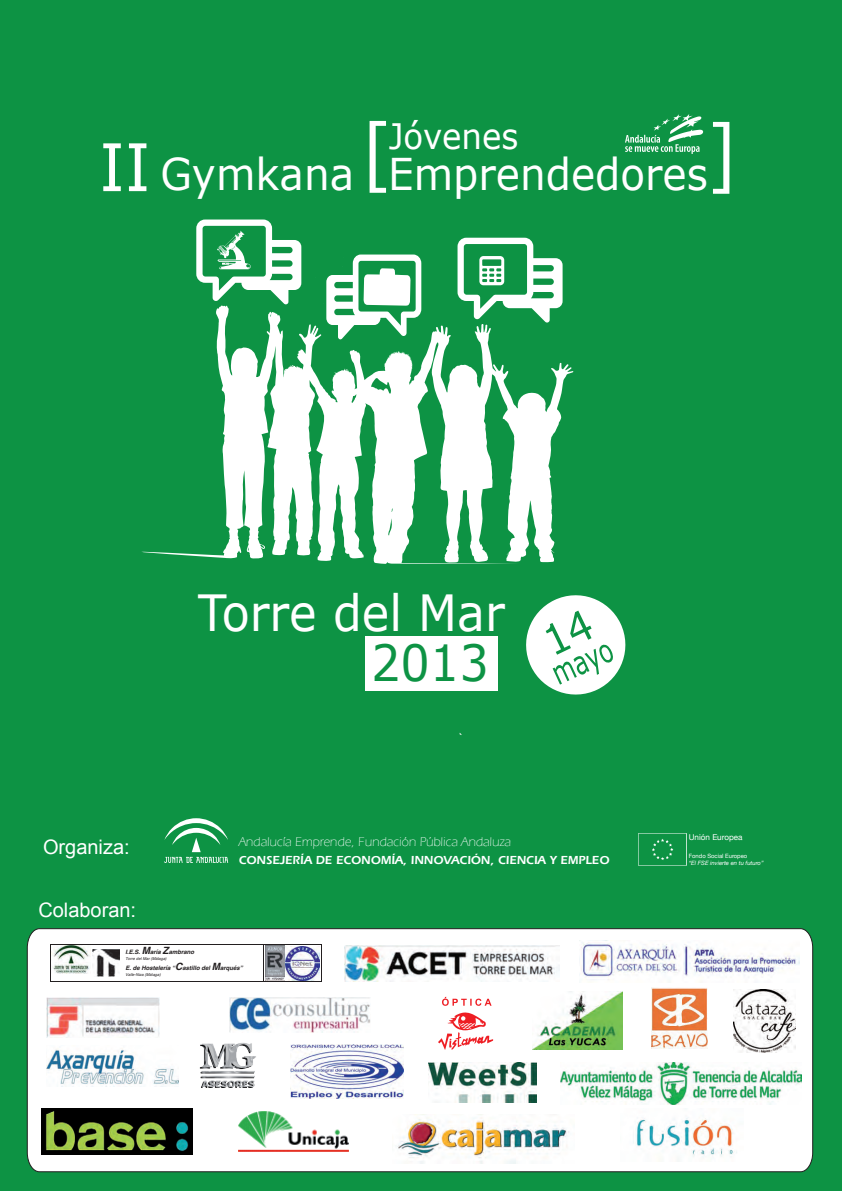
<style>
.page{position:relative;width:842px;height:1191px;background:#fff}
.page>*{position:absolute;margin:0;border:0;box-sizing:border-box;transform-origin:0 0}
.t1{font:90px "Myriad Pro";color:#fff}
.t2{font:49.8px "Verdana";color:#fff;scale:.93 1}
.t3{font:49.8px "Verdana";color:#0d9344;scale:.93 1}
.t4{font:43.8px "Verdana";color:#fff;scale:.93 1}
.t5{font:35.1px "Verdana";color:#fff;scale:.93 1}
.t6{font:20px "Arial";color:#fff}
.t7{font:300 13px "ITC Eras LT";color:#fff}
.t8{font:600 12px "ITC Eras LT";color:#fff}
.t9{font:8.1px "Helvetica Neue";color:#fff}
.t10{font:italic 700 6px "Helvetica";color:#231f20}
.t11{font:italic 5.9px "Helvetica Neue";color:#fff}
.t12{font:5.9px "Helvetica Neue";color:#fff}
.t13{font:italic 4px "Helvetica";color:#231f20}
.s1{font-size:65.7px}
.s2{font-size:10px}
</style>
<div class="page">
<div style="left:0;top:0;width:841px;height:1191px;background:#0d9344"></div>
<div style="left:26px;top:928px;width:788px;height:244px;background:#fff"></div>
<img style="left:579px;top:940px;width:221px;height:42px">
<img style="left:233px;top:1104px;width:123px;height:55px">
<img style="left:393px;top:1114px;width:181px;height:49px">
<svg style="left:164px;top:818px;width:64px;height:45px"></svg>
<svg style="left:638px;top:833px;width:49px;height:32px"></svg>
<svg style="left:141px;top:305px;width:374px;height:259px"></svg>
<div style="left:365px;top:637px;width:132px;height:54px;background:#fff"></div>
<svg style="left:432px;top:238px;width:142px;height:325px"></svg>
<svg style="left:196px;top:219px;width:105px;height:87px"></svg>
<svg style="left:324px;top:254px;width:97px;height:85px"></svg>
<img style="left:626px;top:115px;width:78px;height:38px">
<img style="left:532px;top:991px;width:90px;height:58px">
<img style="left:561px;top:1062px;width:240px;height:42px">
<img style="left:229px;top:997px;width:142px;height:35px">
<img style="left:46px;top:1045px;width:132px;height:41px">
<img style="left:733px;top:989px;width:62px;height:63px">
<img style="left:42px;top:1108px;width:150px;height:46px">
<img style="left:621px;top:1108px;width:128px;height:54px">
<img style="left:199px;top:1042px;width:57px;height:46px">
<img style="left:651px;top:988px;width:57px;height:60px">
<img style="left:291px;top:1044px;width:112px;height:54px">
<svg style="left:442px;top:997px;width:50px;height:8px"></svg>
<svg style="left:438px;top:1012px;width:55px;height:37px;background:#fac0c2"></svg>
<img style="left:428px;top:1063px;width:109px;height:39px">
<img style="left:52px;top:945px;width:39px;height:28px">
<img style="left:92px;top:949px;width:27px;height:27px">
<img style="left:265px;top:945px;width:55px;height:35px">
<hr style="left:50px;top:944px;width:42px;height:1px;background:#231f20">
<hr style="left:92px;top:944px;width:32px;height:1px;background:#231f20">
<hr style="left:124px;top:944px;width:139px;height:1px;background:#231f20">
<hr style="left:263px;top:944px;width:59px;height:1px;background:#231f20">
<hr style="left:50px;top:944px;width:1px;height:37px;background:#231f20">
<hr style="left:50px;top:981px;width:42px;height:1px;background:#231f20">
<hr style="left:92px;top:981px;width:32px;height:1px;background:#231f20">
<hr style="left:124px;top:981px;width:139px;height:1px;background:#231f20">
<hr style="left:263px;top:944px;width:1px;height:37px;background:#231f20">
<hr style="left:263px;top:981px;width:59px;height:1px;background:#231f20">
<hr style="left:322px;top:944px;width:1px;height:37px;background:#231f20">
<img style="left:46px;top:997px;width:113px;height:40px">
<img style="left:344px;top:945px;width:215px;height:36px">
<svg style="left:526px;top:595px;width:100px;height:100px"></svg>
<h3 class="t4" style="left:99px;top:146px;width:276px"><span class="s1">II</span> Gymkana</h3>
<h3 class="t5" style="left:389px;top:114px;width:141px">Jóvenes</h3>
<h3 class="t4" style="left:388px;top:146px;width:346px">Emprendedores</h3>
<h1 class="t1" style="left:362px;top:97px;width:27px">[</h1>
<h1 class="t1" style="left:711px;top:98px;width:27px">]</h1>
<h3 class="t6" style="left:43px;top:834px;width:88px">Organiza:</h3>
<h3 class="t6" style="left:38px;top:896px;width:99px">Colaboran:</h3>
<h2 class="t2" style="left:198px;top:581px;width:331px">Torre del Mar</h2>
<h2 class="t3" style="left:371px;top:631px;width:128px">2013</h2>
<h3 class="t7" style="left:239px;top:834px;width:274px">Andalucía Emprende, Fundación Pública Andaluza</h3>
<h3 class="t8" style="left:239px;top:852px;width:372px">CONSEJERÍA DE ECONOMÍA, INNOVACIÓN, CIENCIA Y EMPLEO</h3>
<p class="t10" style="left:126px;top:946px;width:70px">I.E.S. <span class="s2">M</span>aría <span class="s2">Z</span>ambrano</p>
<p class="t13" style="left:126px;top:955px;width:43px">Torre del Mar (Málaga)</p>
<p class="t10" style="left:126px;top:963px;width:119px">E. de Hostelería “<span class="s2">C</span>astillo del <span class="s2">M</span>arqués”</p>
<p class="t13" style="left:126px;top:971px;width:37px">Valle-Niza (Málaga)</p>
<h3 class="t9" style="left:689px;top:832px;width:55px">Unión Europea</h3>
<p class="t12" style="left:689px;top:852px;width:60px">Fondo Social Europeo</p>
<p class="t11" style="left:689px;top:859px;width:76px">“El FSE invierte en tu futuro”</p>
</div>
